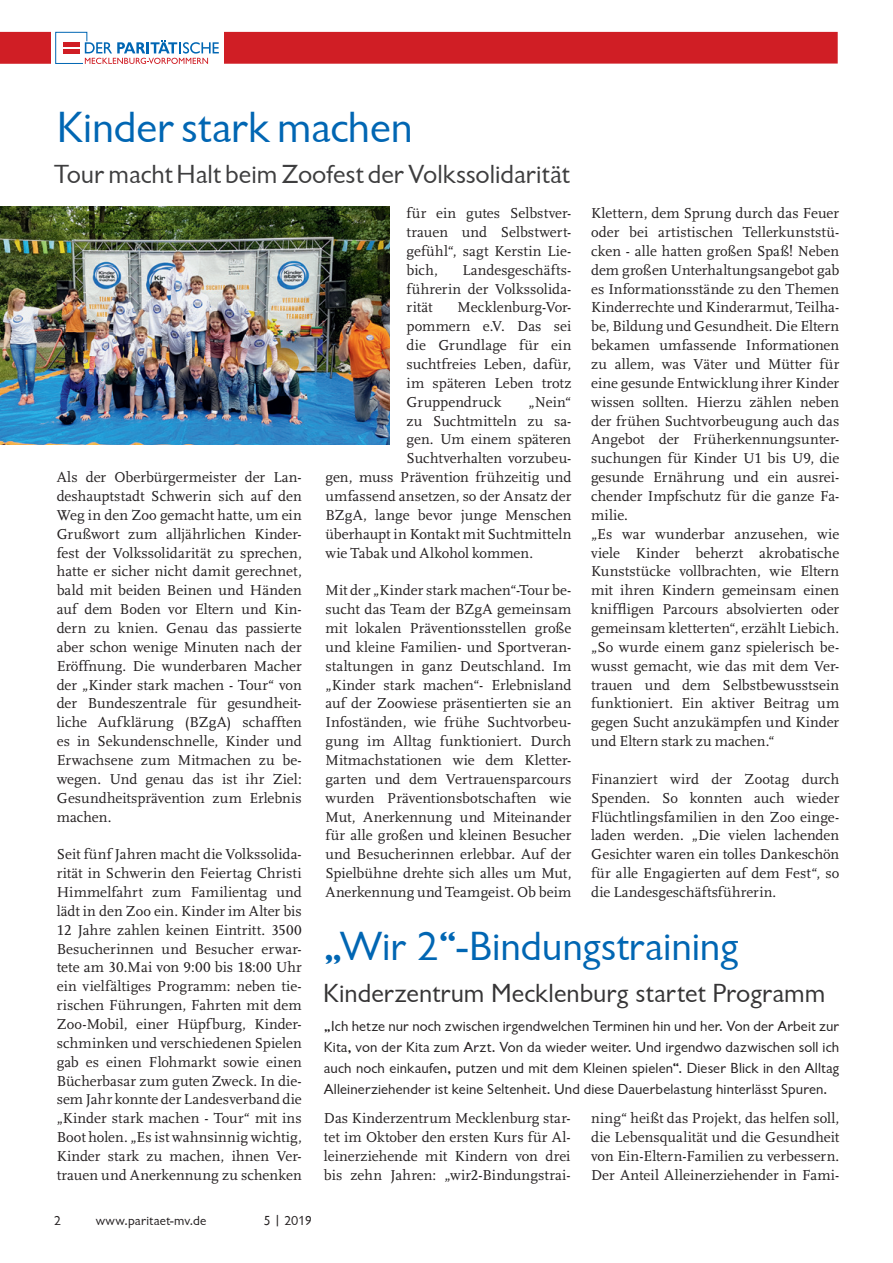
<style>
.page{position:relative;width:893px;height:1263px;background:#fff}
.page>*{position:absolute;margin:0;border:0;box-sizing:border-box;transform-origin:0 0}
.Copy{font:45px "Chantilly";letter-spacing:-.005em;color:#0166b3}
.Headline{font:42px "Chantilly";letter-spacing:-.005em;color:#0166b3}
.Copy-2{font:27px "Chantilly";color:#3e3e3f}
.Headline-2{font:27px "Chantilly";color:#363536}
.Copy-3{font:15px/18.9px "Scala LF";letter-spacing:.005em;color:#231f20;text-align:justify}
.Vorspann{font:15px/21px "Chantilly";letter-spacing:.01em;color:#231f20;text-align:justify}
.t1{font:13.5px "Chantilly";letter-spacing:.01em;color:#231f20}
</style>
<div class="page">
<div style="left:0;top:32px;width:838px;height:32px;background:#d01e25"></div>
<div style="left:51px;top:29px;width:172px;height:37px;background:#fff"></div>
<svg style="left:55px;top:32px;width:164px;height:32px"></svg>
<img style="left:0;top:207px;width:390px;height:238px">
<p class="Copy" style="left:57px;top:103px;width:358px">Kinder stark machen</p>
<p class="Copy-2" style="left:54px;top:159px;width:517px">Tour macht Halt beim Zoofest der Volkssolidarität</p>
<p class="Copy-3" style="left:57px;top:468px;width:247px">Als der Oberbürgermeister der Lan&shy;deshauptstadt Schwerin sich auf den Weg in den Zoo gemacht hatte, um ein Grußwort zum alljährlichen Kinder&shy;fest der Volkssolidarität zu sprechen, hatte er sicher nicht damit gerechnet, bald mit beiden Beinen und Händen auf dem Boden vor Eltern und Kin&shy;dern zu knien. Genau das passierte aber schon wenige Minuten nach der Eröffnung. Die wunderbaren Macher der „Kinder stark machen - Tour“ von der Bundeszentrale für gesundheit&shy;liche Aufklärung (BZgA) schafften es in Sekundenschnelle, Kinder und Erwachsene zum Mitmachen zu be&shy;wegen. Und genau das ist ihr Ziel:<br>Gesundheitsprävention zum Erlebnis machen.</p>
<p class="Copy-3" style="left:57px;top:845px;width:247px">Seit fünf Jahren macht die Volkssolida&shy;rität in Schwerin den Feiertag Christi Himmelfahrt zum Familientag und lädt in den Zoo ein. Kinder im Alter bis 12 Jahre zahlen keinen Eintritt. 3500<br>Besucherinnen und Besucher erwar&shy;tete am 30.Mai von 9:00 bis 18:00 Uhr ein vielfältiges Programm: neben tie&shy;rischen Führungen, Fahrten mit dem Zoo-Mobil, einer Hüpfburg, Kinder&shy;schminken und verschiedenen Spielen gab es einen Flohmarkt sowie einen Bücherbasar zum guten Zweck. In die&shy;sem Jahr konnte der Landesverband die „Kinder stark machen - Tour“ mit ins Boot holen. „Es ist wahnsinnig wichtig, Kinder stark zu machen, ihnen Ver&shy;trauen und Anerkennung zu schenken</p>
<p class="t1" style="left:54px;top:1213px;width:9px">2</p>
<p class="t1" style="left:96px;top:1213px;width:112px">www.paritaet-mv.de</p>
<p class="t1" style="left:264px;top:1213px;width:50px">5 | 2019</p>
<p class="Copy-3" style="left:407px;top:204px;width:166px">für ein gutes Selbstver&shy;trauen und Selbstwert&shy;gefühl“, sagt Kerstin Lie&shy;bich,</p>
<p class="Copy-3" style="left:591px;top:204px;width:250px">Klettern, dem Sprung durch das Feuer oder bei artistischen Tellerkunststü&shy;cken - alle hatten großen Spaß! Neben dem großen Unterhaltungsangebot gab es Informationsstände zu den Themen Kinderrechte und Kinderarmut, Teilha&shy;be, Bildung und Gesundheit. Die Eltern bekamen umfassende Informationen zu allem, was Väter und Mütter für eine gesunde Entwicklung ihrer Kinder wissen sollten. Hierzu zählen neben der frühen Suchtvorbeugung auch das Angebot der Früherkennungsunter&shy;suchungen für Kinder U1 bis U9, die gesunde Ernährung und ein ausrei&shy;chender Impfschutz für die ganze Fa&shy;milie.</p>
<p class="Copy-3" style="left:591px;top:525px;width:250px">„Es war wunderbar anzusehen, wie viele Kinder beherzt akrobatische Kunststücke vollbrachten, wie Eltern mit ihren Kindern gemeinsam einen kniffligen Parcours absolvierten oder gemeinsam kletterten“, erzählt Liebich.</p>
<p class="Copy-3" style="left:591px;top:638px;width:250px">„So wurde einem ganz spielerisch be&shy;wusst gemacht, wie das mit dem Ver&shy;trauen und dem Selbstbewusstsein funktioniert. Ein aktiver Beitrag um gegen Sucht anzukämpfen und Kinder und Eltern stark zu machen.“</p>
<p class="Copy-3" style="left:591px;top:770px;width:250px">Finanziert wird der Zootag durch Spenden. So konnten auch wieder Flüchtlingsfamilien in den Zoo einge&shy;laden werden. „Die vielen lachenden Gesichter waren ein tolles Dankeschön für alle Engagierten auf dem Fest“, so die Landesgeschäftsführerin.</p>
<p class="Headline" style="left:323px;top:923px;width:417px">„Wir 2“-Bindungstraining</p>
<p class="Headline-2" style="left:323px;top:978px;width:504px">Kinderzentrum Mecklenburg startet Programm</p>
<p class="Vorspann" style="left:324px;top:1016px;width:517px">„Ich hetze nur noch zwischen irgendwelchen Terminen hin und her. Von der Arbeit zur Kita, von der Kita zum Arzt. Von da wieder weiter. Und irgendwo dazwischen soll ich auch noch einkaufen, putzen und mit dem Kleinen spielen“. Dieser Blick in den Alltag Alleinerziehender ist keine Seltenheit. Und diese Dauerbelastung hinterlässt Spuren.</p>
<p class="Copy-3" style="left:407px;top:261px;width:166px;text-indent:56px">Landesgeschäfts&shy;führerin der Volkssolida&shy;rität</p>
<p class="Copy-3" style="left:407px;top:298px;width:166px;text-indent:51px">Mecklenburg-Vor&shy;pommern e.V. Das sei die Grundlage für ein suchtfreies Leben, dafür, im späteren Leben trotz Gruppendruck</p>
<p class="Copy-3" style="left:529px;top:393px;width:44px">„Nein“</p>
<p class="Copy-3" style="left:407px;top:411px;width:166px">zu Suchtmitteln zu sa-</p>
<p class="Copy-3" style="left:407px;top:430px;width:166px">gen. Um einem späteren</p>
<p class="Copy-3" style="left:407px;top:449px;width:166px">Suchtverhalten vorzubeu-</p>
<p class="Copy-3" style="left:325px;top:468px;width:247px">gen, muss Prävention frühzeitig und</p>
<p class="Copy-3" style="left:325px;top:487px;width:247px">umfassend ansetzen, so der Ansatz der</p>
<p class="Copy-3" style="left:325px;top:506px;width:247px">BZgA, lange bevor junge Menschen</p>
<p class="Copy-3" style="left:325px;top:525px;width:247px">überhaupt in Kontakt mit Suchtmitteln</p>
<p class="Copy-3" style="left:325px;top:543px;width:209px">wie Tabak und Alkohol kommen.</p>
<p class="Copy-3" style="left:325px;top:581px;width:247px">Mit der „Kinder stark machen“-Tour be&shy;sucht das Team der BZgA gemeinsam mit lokalen Präventionsstellen große und kleine Familien- und Sportveran&shy;staltungen in ganz Deutschland. Im „Kinder stark machen“- Erlebnisland auf der Zoowiese präsentierten sie an Infoständen, wie frühe Suchtvorbeu&shy;gung im Alltag funktioniert. Durch Mitmachstationen wie dem Kletter&shy;garten und dem Vertrauensparcours wurden Präventionsbotschaften wie Mut, Anerkennung und Miteinander für alle großen und kleinen Besucher und Besucherinnen erlebbar. Auf der Spielbühne drehte sich alles um Mut, Anerkennung und Teamgeist. Ob beim</p>
<p class="Copy-3" style="left:324px;top:1109px;width:248px">Das Kinderzentrum Mecklenburg star&shy;tet im Oktober den ersten Kurs für Al&shy;leinerziehende mit Kindern von drei bis zehn Jahren: „wir2-Bindungstrai-</p>
<p class="Copy-3" style="left:591px;top:1109px;width:250px">ning“ heißt das Projekt, das helfen soll, die Lebensqualität und die Gesundheit von Ein-Eltern-Familien zu verbessern.</p>
<p class="Copy-3" style="left:591px;top:1166px;width:250px">Der Anteil Alleinerziehender in Fami-</p>
</div>
